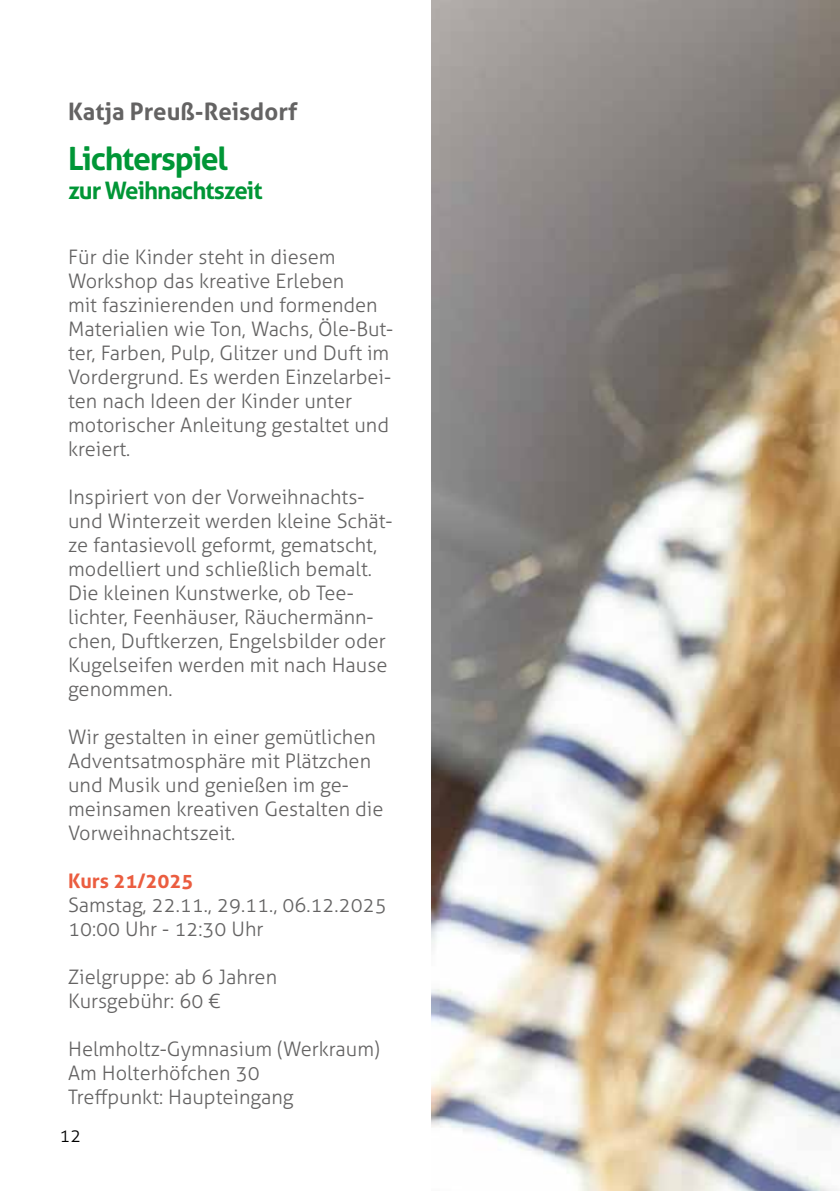
<style>
.page{position:relative;width:840px;height:1191px;background:#fff}
.page>*{position:absolute;margin:0;border:0;box-sizing:border-box;transform-origin:0 0}
.t1{font:700 32px "Aller";letter-spacing:-.04em;color:#009636}
.t2{font:700 24px "Aller";color:#646363}
.t3{font:700 24px "Aller";letter-spacing:-.04em;color:#009636}
.t4{font:300 20px/24px "Aller";color:#646363}
.t5{font:700 20px "Aller";color:#eb5d40}
.t6{font:300 18px "Aller";color:#000}
</style>
<div class="page">
<img style="left:431px;top:0;width:408px;height:1191px">
<p class="t2" style="left:68px;top:97px;width:231px">Katja Preuß-Reisdorf</p>
<h1 class="t1" style="left:68px;top:139px;width:161px">Lichterspiel</h1>
<p class="t3" style="left:68px;top:175px;width:196px">zur Weihnachtszeit</p>
<p class="t4" style="left:68px;top:245px;width:326px">Für die Kinder steht in diesem<br>Workshop das kreative Erleben<br>mit faszinierenden und formenden<br>Materialien wie Ton, Wachs, Öle-But&shy;ter, Farben, Pulp, Glitzer und Duft im<br>Vordergrund. Es werden Einzelarbei&shy;ten nach Ideen der Kinder unter motorischer Anleitung gestaltet und kreiert.</p>
<p class="t4" style="left:68px;top:485px;width:326px">Inspiriert von der Vorweihnachts&shy;und Winterzeit werden kleine Schät&shy;ze fantasievoll geformt, gematscht, modelliert und schließlich bemalt.<br>Die kleinen Kunstwerke, ob Tee&shy;lichter, Feenhäuser, Räuchermänn&shy;chen, Duftkerzen, Engelsbilder oder Kugelseifen werden mit nach Hause genommen.</p>
<p class="t4" style="left:68px;top:725px;width:317px">Wir gestalten in einer gemütlichen<br>Adventsatmosphäre mit Plätzchen und Musik und genießen im ge&shy;meinsamen kreativen Gestalten die<br>Vorweihnachtszeit.</p>
<p class="t5" style="left:68px;top:869px;width:127px">Kurs 21/2025</p>
<p class="t4" style="left:68px;top:893px;width:320px">Samstag, 22.11., 29.11., 06.12.2025<br>10:00 Uhr - 12:30 Uhr</p>
<p class="t4" style="left:68px;top:965px;width:210px">Zielgruppe: ab 6 Jahren<br>Kursgebühr: 60 €</p>
<p class="t4" style="left:68px;top:1037px;width:313px">Helmholtz-Gymnasium (Werkraum)<br>Am Holterhöfchen 30<br>Treffpunkt: Haupteingang</p>
<p class="t6" style="left:60px;top:1124px;width:23px">12</p>
</div>
